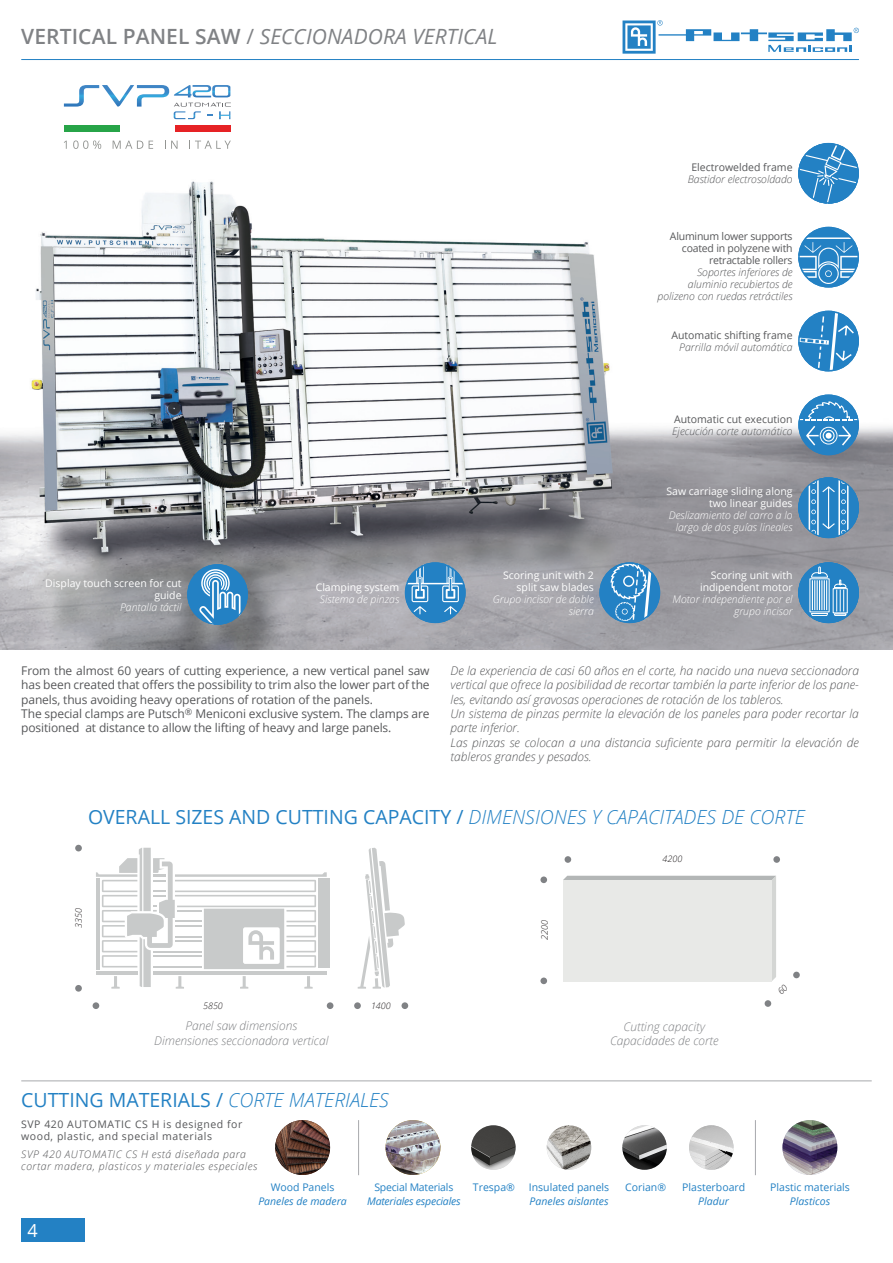
<style>
.page{position:relative;width:893px;height:1263px;background:#fff}
.page>*{position:absolute;margin:0;border:0;box-sizing:border-box;transform-origin:0 0}
.t1{font:italic 21px "Open Sans";letter-spacing:.005em;color:#808285}
.t2{font:19.5px "Open Sans";color:#2381c4}
.t3{font:18px "Open Sans";color:#fff}
.t4{font:italic 300 12px/14.4px "Open Sans";color:#57585a}
.t5{font:12px/14.4px "Open Sans";letter-spacing:-.01em;color:#57585a;text-align:justify}
.t6{font:italic 300 12px "Open Sans";color:#808285}
.t7{font:10.5px/12px "Open Sans";color:#fff;text-align:right}
.t8{font:italic 300 10.5px/12px "Open Sans";color:#57585a;text-align:right}
.t9{font:italic 300 10.5px/12px "Open Sans";color:#fff;text-align:right}
.t10{font:italic 300 10.5px/12px "Open Sans";letter-spacing:.05em;color:#57585a}
.t11{font:10.5px "Open Sans";color:#2381c4}
.t12{font:10.5px/12px "Open Sans";letter-spacing:.05em;color:#57585a}
.t13{font:10.5px "Open Sans";color:#57585a}
.t14{font:10.5px/12px "Open Sans";letter-spacing:-.02em;color:#57585a;text-align:right}
.t15{font:italic 10.5px "Open Sans";color:#2381c4}
.t16{font:italic 10.5px "Open Sans";letter-spacing:-.02em;color:#2381c4}
.t17{font:10.5px "Open Sans";letter-spacing:-.02em;color:#2381c4}
.t18{font:italic 300 9px "Open Sans";color:#231f20}
.s1{font-weight:600;font-style:normal}
.s2{font-style:normal}
.s3{font-weight:300;font-style:italic}
</style>
<div class="page">
<div style="left:21px;top:1218px;width:64px;height:24px;background:#2381c4"></div>
<hr style="left:21px;top:59px;width:838px;height:1px;background:#2381c4">
<svg style="left:622px;top:20px;width:237px;height:34px"></svg>
<hr style="left:21px;top:1080px;width:851px;height:1px;background:#a8a9ad">
<hr style="left:358px;top:1120px;width:1px;height:55px;background:#a8a9ad">
<img style="left:275px;top:1120px;width:55px;height:55px;border-radius:27px">
<img style="left:386px;top:1120px;width:54px;height:55px;border-radius:27px">
<img style="left:471px;top:1125px;width:45px;height:45px;border-radius:22px">
<img style="left:547px;top:1125px;width:44px;height:45px;border-radius:22px">
<img style="left:622px;top:1125px;width:45px;height:45px;border-radius:22px">
<img style="left:0;top:104px;width:893px;height:545px">
<svg style="left:798px;top:562px;width:61px;height:61px;background:#619bc6"></svg>
<svg style="left:599px;top:562px;width:61px;height:61px;background:#5996c3"></svg>
<svg style="left:405px;top:562px;width:61px;height:61px;background:#5b98c5"></svg>
<svg style="left:798px;top:394px;width:61px;height:61px"></svg>
<div style="left:823px;top:430px;width:12px;height:12px;border:1px solid #fff;border-radius:50%"></div>
<div style="left:820px;top:427px;width:17px;height:17px;border:1px solid #fff;border-radius:50%"></div>
<svg style="left:187px;top:564px;width:61px;height:61px;background:#5a95bf"></svg>
<div style="left:119px;top:125px;width:56px;height:7px;background:#fff"></div>
<div style="left:175px;top:125px;width:56px;height:7px;background:#e62225"></div>
<div style="left:64px;top:125px;width:55px;height:7px;background:#27a448"></div>
<svg style="left:64px;top:141px;width:3px;height:8px"></svg>
<svg style="left:73px;top:140px;width:28px;height:9px"></svg>
<svg style="left:113px;top:141px;width:30px;height:8px"></svg>
<svg style="left:149px;top:141px;width:4px;height:8px"></svg>
<svg style="left:165px;top:141px;width:13px;height:8px"></svg>
<svg style="left:189px;top:141px;width:42px;height:8px"></svg>
<svg style="left:64px;top:85px;width:167px;height:34px"></svg>
<div style="left:401px;top:1002px;width:7px;height:7px;background:#808285;border-radius:50%"></div>
<div style="left:319px;top:878px;width:11px;height:90px;background:#c8caca"></div>
<svg style="left:96px;top:848px;width:231px;height:141px"></svg>
<svg style="left:358px;top:848px;width:47px;height:141px"></svg>
<div style="left:354px;top:1002px;width:7px;height:7px;background:#808285;border-radius:50%"></div>
<div style="left:93px;top:1002px;width:6px;height:7px;background:#808285;border-radius:50%"></div>
<div style="left:327px;top:1002px;width:6px;height:7px;background:#808285;border-radius:50%"></div>
<div style="left:75px;top:845px;width:7px;height:6px;background:#808285;border-radius:50%"></div>
<div style="left:75px;top:985px;width:7px;height:7px;background:#808285;border-radius:50%"></div>
<div style="left:565px;top:856px;width:6px;height:7px;background:#808285;border-radius:50%"></div>
<div style="left:773px;top:856px;width:7px;height:7px;background:#808285;border-radius:50%"></div>
<div style="left:540px;top:876px;width:7px;height:7px;background:#808285;border-radius:50%"></div>
<div style="left:540px;top:977px;width:7px;height:7px;background:#808285;border-radius:50%"></div>
<div style="left:793px;top:972px;width:7px;height:6px;background:#808285;border-radius:50%"></div>
<div style="left:765px;top:1000px;width:6px;height:7px;background:#808285;border-radius:50%"></div>
<svg style="left:798px;top:143px;width:61px;height:61px"></svg>
<svg style="left:798px;top:227px;width:61px;height:61px"></svg>
<svg style="left:798px;top:311px;width:61px;height:60px"></svg>
<svg style="left:798px;top:477px;width:60px;height:61px;background:#5594c2"></svg>
<hr style="left:755px;top:1120px;width:1px;height:55px;background:#a8a9ad">
<img style="left:782px;top:1120px;width:55px;height:55px;border-radius:27px">
<img style="left:689px;top:1125px;width:44px;height:45px;border-radius:22px">
<div style="left:563px;top:876px;width:213px;height:106px;background:#e8e9e7"></div>
<h1 class="t1" style="left:21px;top:22px;width:478px"><span class="s1">VERTICAL PANEL SAW</span> <span class="s2">/</span> SECCIONADORA VERTICAL</h1>
<p class="t7" style="left:45px;top:577px;width:138px">Display touch screen for cut guide</p>
<p class="t9" style="left:120px;top:601px;width:63px">Pantalla táctil</p>
<p class="t7" style="left:316px;top:580px;width:85px">Clamping system</p>
<p class="t9" style="left:320px;top:592px;width:81px">Sistema de pinzas</p>
<p class="t7" style="left:503px;top:569px;width:92px">Scoring unit with 2 split saw blades</p>
<p class="t9" style="left:493px;top:592px;width:102px">Grupo incisor de doble sierra</p>
<p class="t13" style="left:691px;top:160px;width:103px">Electrowelded frame</p>
<p class="t8" style="left:688px;top:173px;width:106px">Bastidor electrosoldado</p>
<p class="t14" style="left:670px;top:229px;width:124px">Aluminum lower supports coated in polyzene with retractable rollers</p>
<p class="t8" style="left:657px;top:265px;width:137px">Soportes inferiores de aluminio recubiertos de polizeno con ruedas retráctiles</p>
<p class="t13" style="left:671px;top:328px;width:123px">Automatic shifting frame</p>
<p class="t8" style="left:679px;top:341px;width:115px">Parrilla móvil automática</p>
<p class="t13" style="left:674px;top:412px;width:120px">Automatic cut execution</p>
<p class="t8" style="left:672px;top:425px;width:122px">Ejecución corte automático</p>
<p class="t7" style="left:666px;top:485px;width:128px">Saw carriage sliding along two linear guides</p>
<p class="t9" style="left:669px;top:509px;width:125px">Deslizamiento del carro a lo largo de dos guías lineales</p>
<p class="t7" style="left:700px;top:569px;width:94px">Scoring unit with indipendent motor</p>
<p class="t9" style="left:672px;top:592px;width:122px">Motor independiente por el grupo incisor</p>
<p class="t5" style="left:21px;top:663px;width:410px">From the almost 60 years of cutting experience, a new vertical panel saw has been created that offers the possibility to trim also the lower part of the panels, thus avoiding heavy operations of rotation of the panels.</p>
<p class="t5" style="left:21px;top:706px;width:410px">The special clamps are Putsch<sup>®</sup> Meniconi exclusive system. The clamps are positioned at distance to allow the lifting of heavy and large panels.</p>
<p class="t4" style="left:451px;top:663px;width:410px;text-align:justify">De la experiencia de casi 60 años en el corte, ha nacido una nueva seccionadora vertical que ofrece la posibilidad de recortar también la parte inferior de los pane&shy;les, evitando así gravosas operaciones de rotación de los tableros.</p>
<p class="t4" style="left:451px;top:706px;width:410px">Un sistema de pinzas permite la elevación de los paneles para poder recortar la parte inferior.</p>
<p class="t4" style="left:451px;top:735px;width:410px">Las pinzas se colocan a una distancia suficiente para permitir la elevación de tableros grandes y pesados.</p>
<p class="t2" style="left:88px;top:803px;width:718px">OVERALL SIZES AND CUTTING CAPACITY / <span class="s3">DIMENSIONES Y CAPACITADES DE CORTE</span></p>
<p class="t18" style="left:72px;top:928px;width:21px;rotate:-90deg">3350</p>
<p class="t18" style="left:538px;top:940px;width:21px;rotate:-90deg">2200</p>
<p class="t18" style="left:662px;top:853px;width:21px">4200</p>
<p class="t18" style="left:203px;top:999px;width:21px">5850</p>
<p class="t18" style="left:371px;top:999px;width:21px">1400</p>
<p class="t6" style="left:185px;top:1018px;width:113px">Panel saw dimensions</p>
<p class="t6" style="left:154px;top:1032px;width:176px">Dimensiones seccionadora vertical</p>
<p class="t6" style="left:623px;top:1018px;width:83px">Cutting capacity</p>
<p class="t6" style="left:610px;top:1033px;width:110px">Capacidades de corte</p>
<p class="t2" style="left:21px;top:1086px;width:369px">CUTTING MATERIALS / <span class="s3">CORTE MATERIALES</span></p>
<p class="t12" style="left:21px;top:1118px;width:223px">SVP 420 AUTOMATIC CS H is designed for wood, plastic, and special materials</p>
<p class="t10" style="left:21px;top:1148px;width:237px">SVP 420 AUTOMATIC CS H está diseñada para cortar madera, plasticos y materiales especiales</p>
<h3 class="t3" style="left:28px;top:1218px;width:12px">4</h3>
<p class="t11" style="left:271px;top:1180px;width:65px">Wood Panels</p>
<p class="t15" style="left:258px;top:1194px;width:90px">Paneles de madera</p>
<p class="t17" style="left:374px;top:1180px;width:80px">Special Materials</p>
<p class="t16" style="left:367px;top:1194px;width:95px">Materiales especiales</p>
<p class="t11" style="left:473px;top:1180px;width:43px">Trespa®</p>
<p class="t11" style="left:529px;top:1180px;width:82px">Insulated panels</p>
<p class="t15" style="left:530px;top:1194px;width:81px">Paneles aislantes</p>
<p class="t11" style="left:625px;top:1180px;width:42px">Corian®</p>
<p class="t11" style="left:682px;top:1180px;width:65px">Plasterboard</p>
<p class="t15" style="left:698px;top:1194px;width:32px">Pladur</p>
<p class="t11" style="left:770px;top:1180px;width:81px">Plastic materials</p>
<p class="t15" style="left:790px;top:1194px;width:42px">Plasticos</p>
</div>
